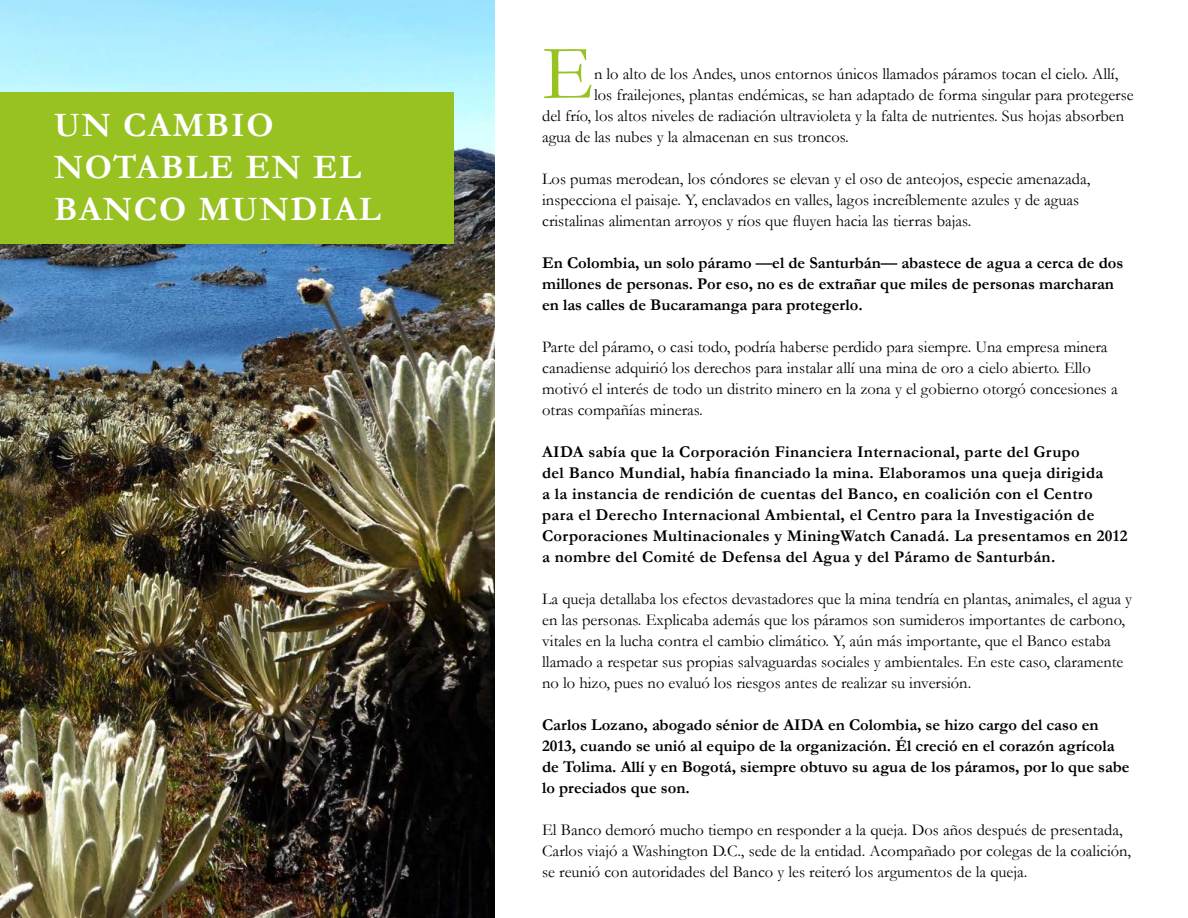
<style>
.page{position:relative;width:1188px;height:918px;background:#fff}
.page>*{position:absolute;margin:0;border:0;box-sizing:border-box;transform-origin:0 0}
.t1{font:78px "Garamond";color:#98c122}
.t2{font:700 34.5px/42px "Garamond";letter-spacing:.05em;color:#fff}
.t3{font:16.5px/21px "Garamond";color:#000}
.t4{font:700 16.5px/21px "Garamond";color:#000}
.t5{font:700 16.5px/21px "Garamond";letter-spacing:.02em;color:#000}
</style>
<div class="page">
<img style="left:0;top:0;width:495px;height:918px">
<div style="left:0;top:92px;width:454px;height:152px;background:#98c122"></div>
<h2 class="t2" style="left:54px;top:103px;width:328px">UN CAMBIO<br>NOTABLE EN EL<br>BANCO MUNDIAL</h2>
<h1 class="t1" style="left:542px;top:26px;width:53px">E</h1>
<p class="t3" style="left:594px;top:63px;width:526px">n lo alto de los Andes, unos entornos únicos llamados páramos tocan el cielo. Allí,</p>
<p class="t3" style="left:594px;top:84px;width:541px">los frailejones, plantas endémicas, se han adaptado de forma singular para protegerse</p>
<p class="t3" style="left:542px;top:105px;width:584px">del frío, los altos niveles de radiación ultravioleta y la falta de nutrientes. Sus hojas absorben</p>
<p class="t3" style="left:542px;top:126px;width:308px">agua de las nubes y la almacenan en sus troncos.</p>
<p class="t3" style="left:542px;top:168px;width:550px">Los pumas merodean, los cóndores se elevan y el oso de anteojos, especie amenazada, inspecciona el paisaje. Y, enclavados en valles, lagos increíblemente azules y de aguas cristalinas alimentan arroyos y ríos que fluyen hacia las tierras bajas.</p>
<p class="t4" style="left:542px;top:252px;width:583px">En Colombia, un solo páramo —el de Santurbán— abastece de agua a cerca de dos millones de personas. Por eso, no es de extrañar que miles de personas marcharan en las calles de Bucaramanga para protegerlo.</p>
<p class="t3" style="left:542px;top:336px;width:577px">Parte del páramo, o casi todo, podría haberse perdido para siempre. Una empresa minera canadiense adquirió los derechos para instalar allí una mina de oro a cielo abierto. Ello motivó el interés de todo un distrito minero en la zona y el gobierno otorgó concesiones a otras compañías mineras.</p>
<p class="t5" style="left:542px;top:441px;width:587px">AIDA sabía que la Corporación Financiera Internacional, parte del Grupo<br>del Banco Mundial, había financiado la mina. Elaboramos una queja dirigida<br>a la instancia de rendición de cuentas del Banco, en coalición con el Centro para el Derecho Internacional Ambiental, el Centro para la Investigación de Corporaciones Multinacionales y MiningWatch Canadá. La presentamos en 2012 a nombre del Comité de Defensa del Agua y del Páramo de Santurbán.</p>
<p class="t3" style="left:542px;top:588px;width:592px">La queja detallaba los efectos devastadores que la mina tendría en plantas, animales, el agua y en las personas. Explicaba además que los páramos son sumideros importantes de carbono, vitales en la lucha contra el cambio climático. Y, aún más importante, que el Banco estaba llamado a respetar sus propias salvaguardas sociales y ambientales. En este caso, claramente no lo hizo, pues no evaluó los riesgos antes de realizar su inversión.</p>
<p class="t4" style="left:542px;top:714px;width:589px">Carlos Lozano, abogado sénior de AIDA en Colombia, se hizo cargo del caso en 2013, cuando se unió al equipo de la organización. Él creció en el corazón agrícola de Tolima. Allí y en Bogotá, siempre obtuvo su agua de los páramos, por lo que sabe lo preciados que son.</p>
<p class="t3" style="left:542px;top:819px;width:591px">El Banco demoró mucho tiempo en responder a la queja. Dos años después de presentada,<br>Carlos viajó a Washington D.C., sede de la entidad. Acompañado por colegas de la coalición, se reunió con autoridades del Banco y les reiteró los argumentos de la queja.</p>
</div>
